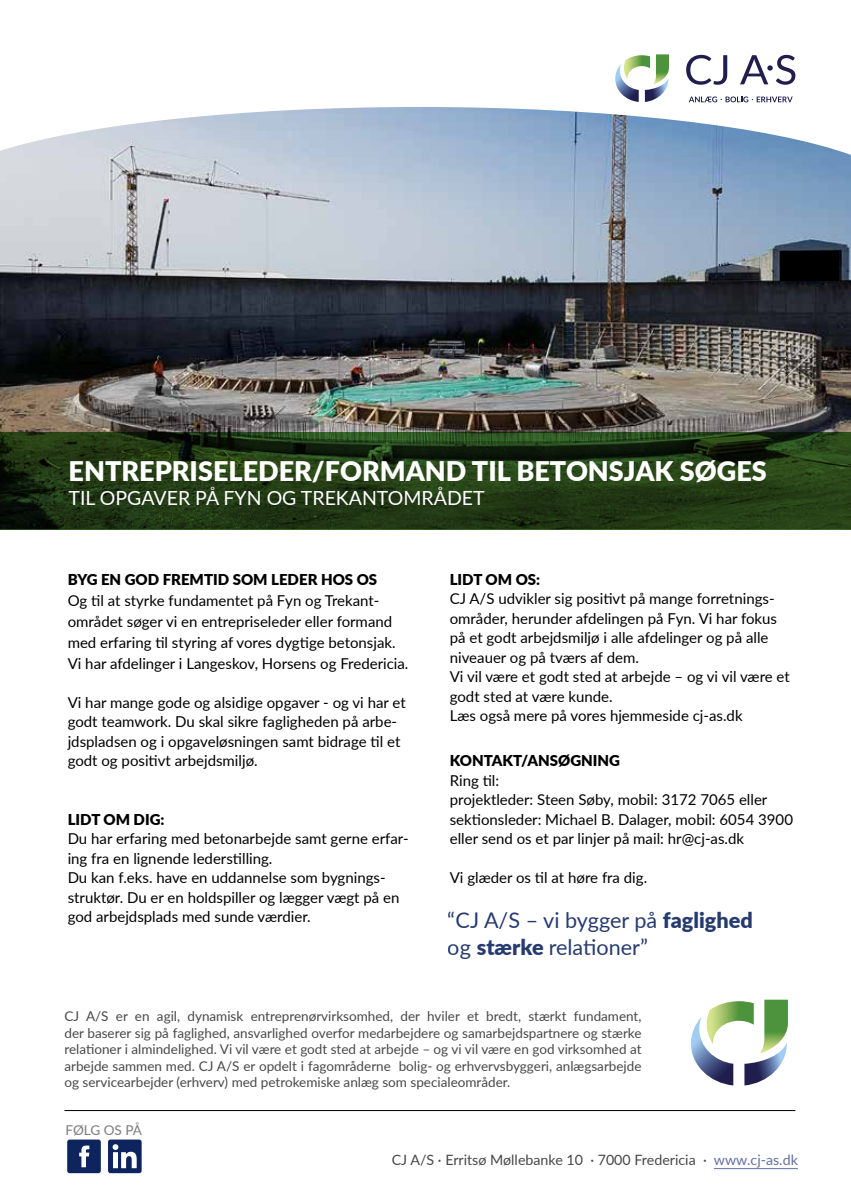
<style>
.page{position:relative;width:851px;height:1191px;background:#fff}
.page>*{position:absolute;margin:0;border:0;box-sizing:border-box;transform-origin:0 0}
.t1{font:900 27px "Lato";color:#fff}
.t2{font:21.6px/27px "Lato";color:#0d245e}
.t3{font:19.5px "Lato";color:#fff}
.t4{font:15px/19.5px "Lato";color:#000}
.t5{font:900 15px "Lato";color:#000}
.t6{font:14.25px "Lato";color:#484848}
.t7{font:13.5px/16.5px "Lato";color:#484848;text-align:justify}
.t8{font:13.5px "Lato";letter-spacing:-.005em;color:#7c7c7c}
.s1{font-weight:900}
.s2{color:#6570a4}
</style>
<div class="page">
<img style="left:0;top:107px;width:850px;height:325px">
<svg style="left:0;top:432px;width:850px;height:97px;background:#213814"></svg>
<hr style="left:64px;top:1110px;width:731px;height:1px;background:#000">
<svg style="left:691px;top:999px;width:96px;height:86px"></svg>
<hr style="left:713px;top:1168px;width:84px;height:1px;background:#6570a4">
<div style="left:67px;top:1139px;width:34px;height:34px;background:#0d245e;border-radius:2px"></div>
<svg style="left:79px;top:1145px;width:10px;height:22px"></svg>
<div style="left:108px;top:1139px;width:34px;height:34px;background:#0d245e;border-radius:2px"></div>
<svg style="left:113px;top:1144px;width:24px;height:24px"></svg>
<div style="left:780px;top:251px;width:58px;height:30px;background:#000"></div>
<svg style="left:615px;top:54px;width:54px;height:48px"></svg>
<svg style="left:689px;top:96px;width:103px;height:6px"></svg>
<svg style="left:686px;top:55px;width:41px;height:30px"></svg>
<svg style="left:740px;top:55px;width:55px;height:30px"></svg>
<h1 class="t1" style="left:68px;top:451px;width:699px">ENTREPRISELEDER/FORMAND TIL BETONSJAK SØGES</h1>
<h3 class="t3" style="left:68px;top:484px;width:417px">TIL OPGAVER PÅ FYN OG TREKANTOMRÅDET</h3>
<p class="t5" style="left:68px;top:568px;width:311px">BYG EN GOD FREMTID SOM LEDER HOS OS</p>
<p class="t4" style="left:68px;top:589px;width:342px;line-height:21px">Og til at styrke fundamentet på Fyn og Trekant&shy;området søger vi en entrepriseleder eller formand med erfaring til styring af vores dygtige betonsjak.<br>Vi har afdelinger i Langeskov, Horsens og Fredericia.</p>
<p class="t4" style="left:68px;top:692px;width:339px">Vi har mange gode og alsidige opgaver - og vi har et godt teamwork. Du skal sikre fagligheden på arbe&shy;jdspladsen og i opgaveløsningen samt bidrage til et godt og positivt arbejdsmiljø.</p>
<p class="t5" style="left:68px;top:808px;width:98px">LIDT OM DIG:</p>
<p class="t4" style="left:68px;top:828px;width:342px">Du har erfaring med betonarbejde samt gerne erfar&shy;ing fra en lignende lederstilling.<br>Du kan f.eks. have en uddannelse som bygnings&shy;struktør. Du er en holdspiller og lægger vægt på en god arbejdsplads med sunde værdier.</p>
<p class="t5" style="left:449px;top:568px;width:92px">LIDT OM OS:</p>
<p class="t4" style="left:449px;top:588px;width:341px">CJ A/S udvikler sig positivt på mange forretnings&shy;områder, herunder afdelingen på Fyn. Vi har fokus på et godt arbejdsmiljø i alle afdelinger og på alle niveauer og på tværs af dem.<br>Vi vil være et godt sted at arbejde – og vi vil være et godt sted at være kunde.<br>Læs også mere på vores hjemmeside cj-as.dk</p>
<p class="t5" style="left:449px;top:749px;width:172px">KONTAKT/ANSØGNING</p>
<p class="t4" style="left:449px;top:770px;width:345px">Ring til:<br>projektleder: Steen Søby, mobil: 3172 7065 eller sektionsleder: Michael B. Dalager, mobil: 6054 3900 eller send os et par linjer på mail: hr@cj-as.dk</p>
<p class="t4" style="left:449px;top:867px;width:199px">Vi glæder os til at høre fra dig.</p>
<h2 class="t2" style="left:447px;top:905px;width:306px">“CJ A/S – vi bygger på <span class="s1">faglighed </span>og <span class="s1">stærke</span> relationer”</h2>
<p class="t7" style="left:64px;top:1007px;width:578px">CJ A/S er en agil, dynamisk entreprenørvirksomhed, der hviler et bredt, stærkt fundament, der baserer sig på faglighed, ansvarlighed overfor medarbejdere og samarbejdspartnere og stærke relationer i almindelighed. Vi vil være et godt sted at arbejde – og vi vil være en god virksomhed at arbejde sammen med. CJ A/S er opdelt i fagområderne bolig- og erhvervsbyggeri, anlægsarbejde og servicearbejder (erhverv) med petrokemiske anlæg som specialeområder.</p>
<p class="t8" style="left:65px;top:1120px;width:78px">FØLG OS PÅ</p>
<p class="t6" style="left:391px;top:1150px;width:407px">CJ A/S · Erritsø Møllebanke 10 · 7000 Fredericia · <span class="s2">www.cj-as.dk</span></p>
</div>
